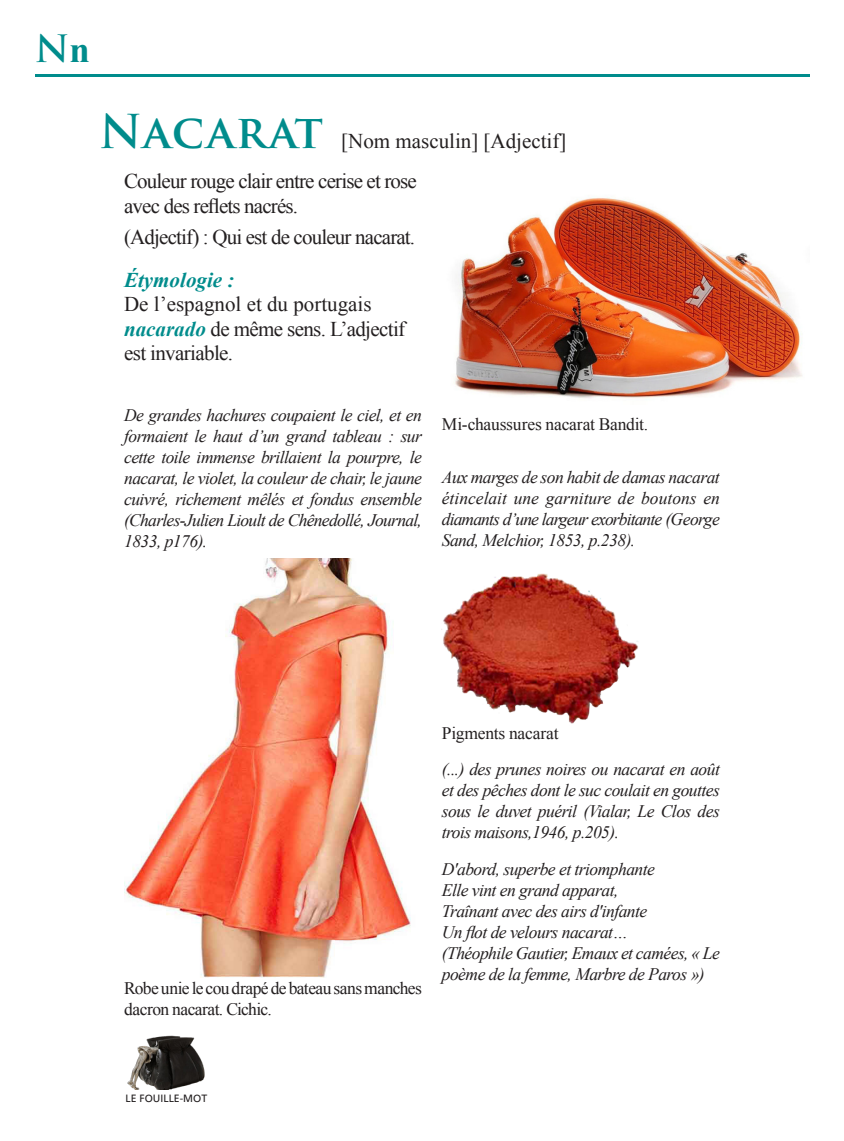
<style>
.page{position:relative;width:844px;height:1141px;background:#fff}
.page>*{position:absolute;margin:0;border:0;box-sizing:border-box;transform-origin:0 0}
.t1{font:600 36.75px "Trajan Pro 3";color:#008c8c}
.t2{font:21px/24.5px "Times New Roman";letter-spacing:-.04em;color:#231f20}
.t3{font:21px "Times New Roman";color:#231f20}
.t4{font:italic 700 21px "Times New Roman";color:#008c8c}
.t5{font:italic 17.5px/21px "Times New Roman";letter-spacing:-.03em;color:#231f20;text-align:justify}
.t6{font:17.5px/21px "Times New Roman";letter-spacing:-.025em;color:#231f20}
.t7{font:italic 17.5px/21px "Times New Roman";letter-spacing:-.05em;color:#231f20}
.Style_de_paragraphe{font:10.5px "Frutiger LT";color:#231f20}
.s1{font-family:"Times New Roman";font-weight:700}
.s2{font-family:"Trajan Pro 3";font-weight:600;font-size:45.5px;color:#008c8c}
.s3{font-weight:700;font-style:italic;color:#008c8c}
</style>
<div class="page">
<hr style="left:35px;top:74px;width:774px;height:3px;background:#008c8c">
<img style="left:127px;top:1035px;width:78px;height:54px">
<img style="left:455px;top:197px;width:347px;height:202px">
<img style="left:124px;top:559px;width:287px;height:418px">
<img style="left:441px;top:573px;width:197px;height:151px">
<p class="t1" style="left:35px;top:22px;width:57px">N<span class="s1">n</span></p>
<p class="t3" style="left:99px;top:127px;width:468px"><span class="s2">Nacarat</span> [Nom masculin] [Adjectif]</p>
<p class="t2" style="left:124px;top:169px;width:294px">Couleur rouge clair entre cerise et rose avec des reflets nacrés.</p>
<p class="t2" style="left:124px;top:225px;width:292px">(Adjectif) : Qui est de couleur nacarat.</p>
<p class="t4" style="left:124px;top:265px;width:112px">Étymologie :</p>
<p class="t2" style="left:124px;top:292px;width:282px">De l’espagnol et du portugais <span class="s3">nacarado</span> de même sens. L’adjectif est invariable.</p>
<p class="t5" style="left:124px;top:404px;width:299px">De grandes hachures coupaient le ciel, et en formaient le haut d’un grand tableau : sur cette toile immense brillaient la pourpre, le nacarat, le violet, la couleur de chair, le jaune cuivré, richement mêlés et fondus ensemble (Charles-Julien Lioult de Chênedollé, Journal, 1833, p176).</p>
<p class="t6" style="left:441px;top:413px;width:208px">Mi-chaussures nacarat Bandit.</p>
<p class="t5" style="left:441px;top:466px;width:279px">Aux marges de son habit de damas nacarat étincelait une garniture de boutons en</p>
<p class="t7" style="left:441px;top:508px;width:279px">diamants d’une largeur exorbitante (George<br>Sand, Melchior, 1853, p.238).</p>
<p class="t6" style="left:124px;top:978px;width:299px">Robe unie le cou drapé de bateau sans manches dacron nacarat. Cichic.</p>
<p class="t6" style="left:441px;top:722px;width:118px">Pigments nacarat</p>
<p class="t5" style="left:441px;top:758px;width:279px">(...) des prunes noires ou nacarat en août et des pêches dont le suc coulait en gouttes sous le duvet puéril (Vialar, Le Clos des trois maisons,1946, p.205).</p>
<p class="t5" style="left:441px;top:858px;width:214px">D'abord, superbe et triomphante</p>
<p class="t5" style="left:441px;top:879px;width:178px">Elle vint en grand apparat,</p>
<p class="t5" style="left:441px;top:900px;width:207px">Traînant avec des airs d'infante</p>
<p class="t5" style="left:441px;top:921px;width:188px">Un flot de velours nacarat…</p>
<p class="t5" style="left:441px;top:942px;width:279px">(Théophile Gautier, Emaux et camées, « Le poème de la femme, Marbre de Paros »)</p>
<p class="Style_de_paragraphe" style="left:125px;top:1092px;width:83px">LE FOUILLE-MOT</p>
</div>
